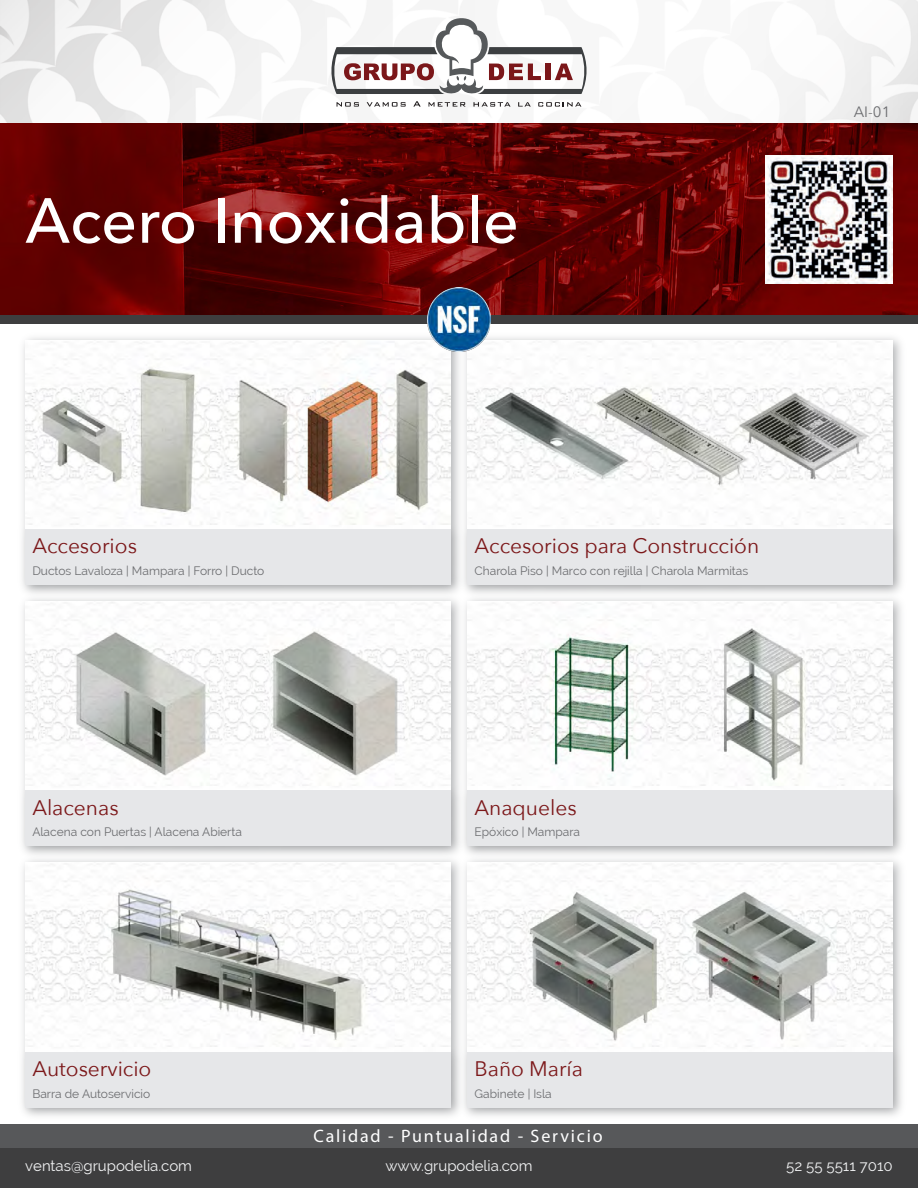
<style>
.page{position:relative;width:918px;height:1188px;background:#fff}
.page>*{position:absolute;margin:0;border:0;box-sizing:border-box;transform-origin:0 0}
.t1{font:500 63px "Avenir Next";color:#fff}
.t2{font:21px "Avenir Next";color:#7c181a}
.t3{font:18px "Myriad Pro";letter-spacing:.1em;color:#fff}
.t4{font:15px "Raleway";color:#f2f3f4}
.t5{font:15px "Avenir Next";color:#6c6d70}
.t6{font:12px "Raleway";color:#6c6d70}
</style>
<div class="page">
<img style="left:0;top:0;width:918px;height:124px">
<img style="left:0;top:124px;width:918px;height:191px">
<svg style="left:330px;top:14px;width:258px;height:93px"></svg>
<div style="left:0;top:315px;width:918px;height:8px;background:#3e3e3f"></div>
<img style="left:467px;top:337px;width:435px;height:254px">
<img style="left:468px;top:340px;width:425px;height:189px">
<div style="left:467px;top:529px;width:426px;height:56px;background:#e6e7e9"></div>
<img style="left:467px;top:602px;width:426px;height:189px">
<div style="left:467px;top:791px;width:426px;height:55px;background:#e6e7e9"></div>
<img style="left:22px;top:863px;width:435px;height:253px">
<img style="left:25px;top:863px;width:425px;height:189px">
<div style="left:25px;top:1052px;width:425px;height:55px;background:#e6e7e9"></div>
<img style="left:22px;top:337px;width:445px;height:254px">
<img style="left:25px;top:340px;width:425px;height:189px">
<div style="left:25px;top:529px;width:425px;height:56px;background:#e6e7e9"></div>
<img style="left:22px;top:591px;width:445px;height:272px">
<img style="left:25px;top:602px;width:425px;height:189px">
<div style="left:25px;top:791px;width:425px;height:55px;background:#e6e7e9"></div>
<img style="left:467px;top:863px;width:426px;height:189px">
<div style="left:467px;top:1052px;width:426px;height:55px;background:#e6e7e9"></div>
<div style="left:0;top:1124px;width:918px;height:64px;background:#3e3e3f"></div>
<div style="left:0;top:1124px;width:918px;height:24px;background:#57585a"></div>
<img style="left:765px;top:155px;width:128px;height:128px">
<img style="left:427px;top:287px;width:64px;height:64px">
<h1 class="t1" style="left:25px;top:167px;width:495px">Acero Inoxidable</h1>
<p class="t5" style="left:854px;top:100px;width:38px">AI-01</p>
<h2 class="t2" style="left:32px;top:528px;width:106px">Accesorios</h2>
<p class="t6" style="left:32px;top:564px;width:234px">Ductos Lavaloza | Mampara | Forro | Ducto</p>
<h2 class="t2" style="left:32px;top:790px;width:88px">Alacenas</h2>
<p class="t6" style="left:32px;top:825px;width:211px">Alacena con Puertas | Alacena Abierta</p>
<h2 class="t2" style="left:475px;top:528px;width:286px">Accesorios para Construcción</h2>
<p class="t6" style="left:475px;top:564px;width:275px">Charola Piso | Marco con rejilla | Charola Marmitas</p>
<h2 class="t2" style="left:475px;top:790px;width:104px">Anaqueles</h2>
<p class="t6" style="left:475px;top:825px;width:107px">Epóxico | Mampara</p>
<h2 class="t2" style="left:32px;top:1051px;width:121px">Autoservicio</h2>
<p class="t6" style="left:32px;top:1086px;width:119px">Barra de Autoservicio</p>
<h2 class="t2" style="left:475px;top:1051px;width:110px">Baño María</h2>
<p class="t6" style="left:475px;top:1086px;width:79px">Gabinete | Isla</p>
<h3 class="t3" style="left:314px;top:1125px;width:291px">Calidad - Puntualidad - Servicio</h3>
<p class="t4" style="left:25px;top:1157px;width:168px">ventas@grupodelia.com</p>
<p class="t4" style="left:385px;top:1157px;width:149px">www.grupodelia.com</p>
<p class="t4" style="left:786px;top:1157px;width:108px">52 55 5511 7010</p>
</div>
